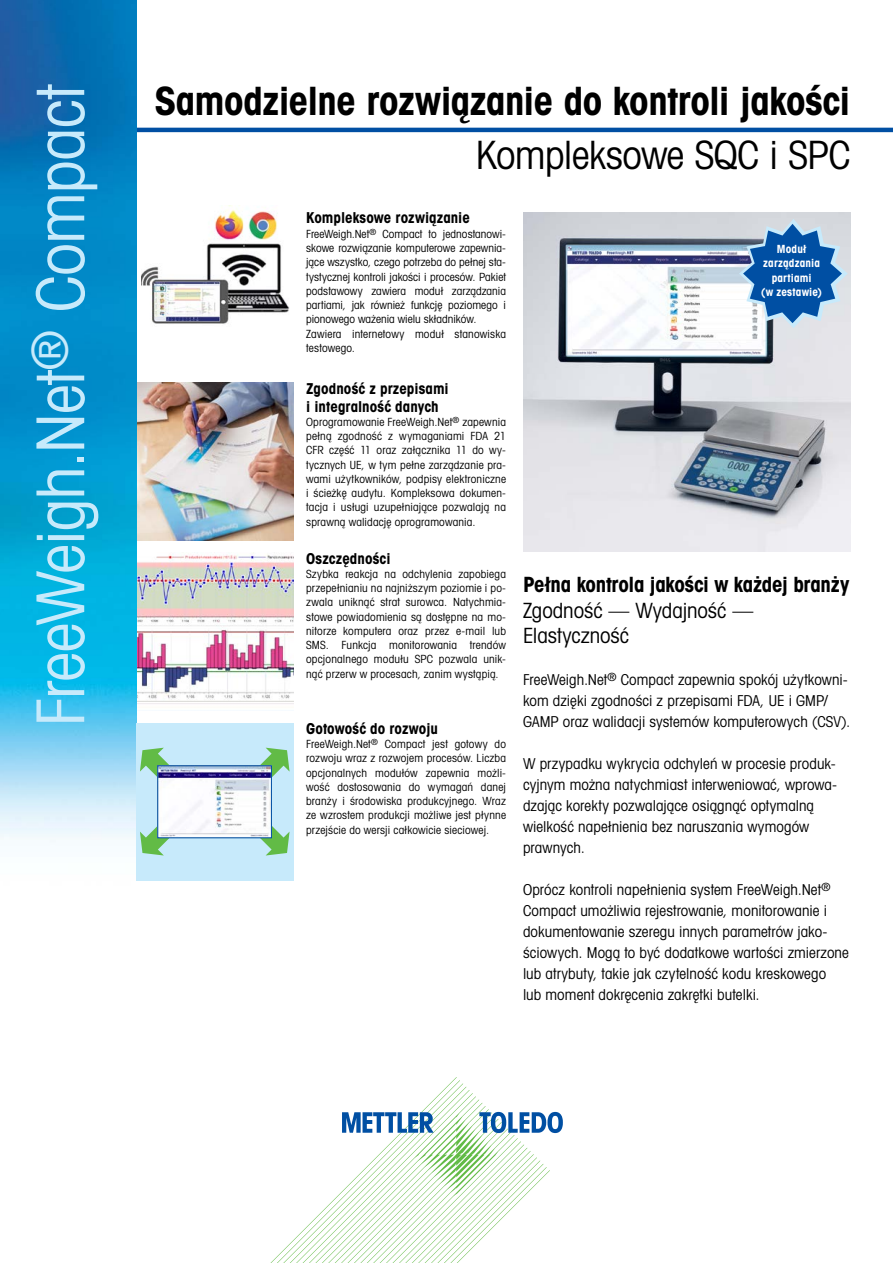
<style>
.page{position:relative;width:893px;height:1263px;background:#fff}
.page>*{position:absolute;margin:0;border:0;box-sizing:border-box;transform-origin:0 0}
.t1{font:66px "Avant Gardefor MT Bk";letter-spacing:-.01em;color:#c7eafb}
.t2{font:39px "Avant Gardefor MT Bd";letter-spacing:-.015em;color:#000}
.t3{font:39px "Avant Gardefor MT Bk";letter-spacing:-.015em;color:#000}
.t4{font:21px "Avant Gardefor MT Bd";letter-spacing:-.015em;color:#000}
.t5{font:21px/25.5px "Avant Gardefor MT Bk";letter-spacing:-.005em;color:#000}
.t6{font:15px/21px "Avant Gardefor MT Bk";letter-spacing:.005em;color:#000}
.t7{font:15px/18px "Avant Gardefor MT Bd";letter-spacing:.005em;color:#000}
.t8{font:11.25px/14.2px "Avant Gardefor MT Bk";letter-spacing:.01em;color:#000;text-align:justify}
.t9{font:11.25px/14.2px "Avant Gardefor MT Bd";letter-spacing:.01em;color:#fff;text-align:center}
</style>
<div class="page">
<hr style="left:111px;top:128px;width:782px;height:4px;background:#004fa3">
<img style="left:523px;top:213px;width:327px;height:338px">
<img style="left:136px;top:553px;width:157px;height:157px">
<img style="left:136px;top:383px;width:157px;height:157px">
<img style="left:141px;top:206px;width:148px;height:118px">
<svg style="left:270px;top:1077px;width:293px;height:186px"></svg>
<img style="left:0;top:0;width:136px;height:842px">
<svg style="left:739px;top:219px;width:109px;height:109px;background:#6693c2"></svg>
<div style="left:136px;top:723px;width:157px;height:157px;background:#c7eafb"></div>
<svg style="left:140px;top:748px;width:29px;height:29px"></svg>
<svg style="left:140px;top:826px;width:35px;height:29px"></svg>
<svg style="left:260px;top:748px;width:30px;height:29px"></svg>
<svg style="left:254px;top:826px;width:36px;height:29px"></svg>
<img style="left:159px;top:767px;width:111px;height:69px">
<div style="left:157px;top:765px;width:115px;height:73px;border:1px solid #004fa3"></div>
<h1 class="t1" style="left:20px;top:726px;width:644px;rotate:-90deg">FreeWeigh.Net<sup>®</sup> Compact</h1>
<h2 class="t2" style="left:154px;top:76px;width:697px">Samodzielne rozwiązanie do kontroli jakości</h2>
<h2 class="t3" style="left:476px;top:131px;width:376px">Kompleksowe SQC i SPC</h2>
<h3 class="t7" style="left:306px;top:209px;width:165px">Kompleksowe rozwiązanie</h3>
<p class="t8" style="left:306px;top:226px;width:201px;text-align:left">FreeWeigh.Net<sup>®</sup> Compact to jednostanowi&shy;skowe rozwiązanie komputerowe zapewnia&shy;jące wszystko, czego potrzeba do pełnej sta&shy;tystycznej kontroli jakości i procesów. Pakiet podstawowy zawiera moduł zarządzania partiami, jak również funkcję poziomego i pionowego ważenia wielu składników.<br>Zawiera internetowy moduł stanowiska testowego.</p>
<h3 class="t7" style="left:306px;top:379px;width:144px">Zgodność z przepisami i integralność danych</h3>
<p class="t8" style="left:306px;top:414px;width:201px">Oprogramowanie FreeWeigh.Net<sup>®</sup> zapewnia pełną zgodność z wymaganiami FDA 21<br>CFR część 11 oraz załącznika 11 do wy&shy;tycznych UE, w tym pełne zarządzanie pra&shy;wami użytkowników, podpisy elektroniczne i ścieżkę audytu. Kompleksowa dokumen&shy;tacja i usługi uzupełniające pozwalają na sprawną walidację oprogramowania.</p>
<h3 class="t7" style="left:306px;top:549px;width:86px">Oszczędności</h3>
<p class="t8" style="left:306px;top:566px;width:201px">Szybka reakcja na odchylenia zapobiega przepełnianiu na najniższym poziomie i po&shy;zwala uniknąć strat surowca. Natychmia&shy;stowe powiadomienia są dostępne na mo&shy;nitorze komputera oraz przez e-mail lub SMS. Funkcja monitorowania trendów opcjonalnego modułu SPC pozwala unik&shy;nąć przerw w procesach, zanim wystąpią.</p>
<h3 class="t7" style="left:306px;top:719px;width:133px">Gotowość do rozwoju</h3>
<p class="t8" style="left:306px;top:737px;width:201px">FreeWeigh.Net<sup>®</sup> Compact jest gotowy do rozwoju wraz z rozwojem procesów. Liczba opcjonalnych modułów zapewnia możli&shy;wość dostosowania do wymagań danej branży i środowiska produkcyjnego. Wraz ze wzrostem produkcji możliwe jest płynne przejście do wersji całkowicie sieciowej.</p>
<p class="t9" style="left:761px;top:242px;width:62px">Moduł zarządzania partiami<br>(w zestawie)</p>
<h3 class="t4" style="left:523px;top:571px;width:328px">Pełna kontrola jakości w każdej branży</h3>
<h3 class="t5" style="left:523px;top:597px;width:232px">Zgodność — Wydajność —<br>Elastyczność</h3>
<h3 class="t6" style="left:523px;top:669px;width:329px">FreeWeigh.Net<sup>®</sup> Compact zapewnia spokój użytkowni&shy;kom dzięki zgodności z przepisami FDA, UE i GMP/<br>GAMP oraz walidacji systemów komputerowych (CSV).</h3>
<h3 class="t6" style="left:523px;top:753px;width:316px">W przypadku wykrycia odchyleń w procesie produk&shy;cyjnym można natychmiast interweniować, wprowa&shy;dzając korekty pozwalające osiągnąć optymalną wielkość napełnienia bez naruszania wymogów prawnych.</h3>
<p class="t6" style="left:523px;top:879px;width:327px">Oprócz kontroli napełnienia system FreeWeigh.Net<sup>® </sup>Compact umożliwia rejestrowanie, monitorowanie i dokumentowanie szeregu innych parametrów jako&shy;ściowych. Mogą to być dodatkowe wartości zmierzone lub atrybuty, takie jak czytelność kodu kreskowego<br>lub moment dokręcenia zakrętki butelki.</p>
</div>
